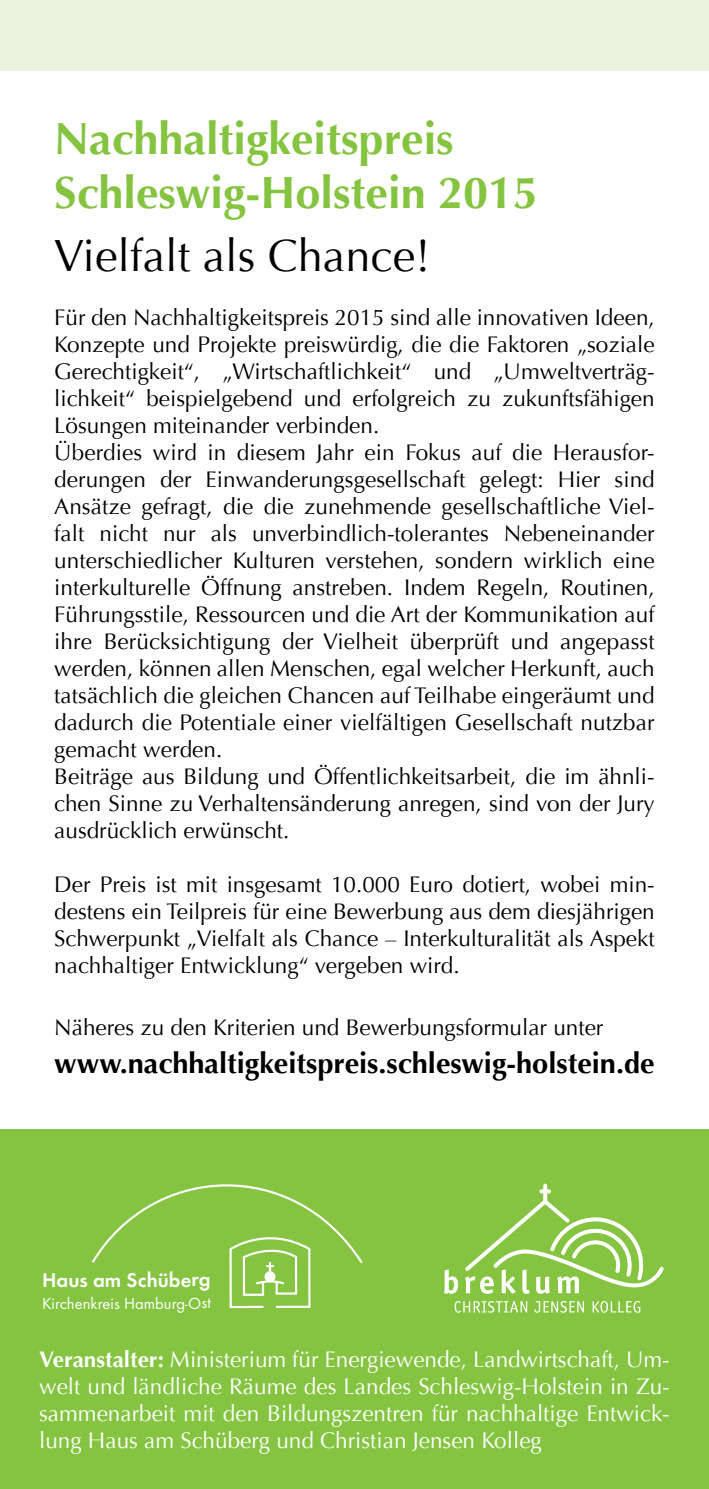
<style>
.page{position:relative;width:709px;height:1489px;background:#fff}
.page>*{position:absolute;margin:0;border:0;box-sizing:border-box;transform-origin:0 0}
.t1{font:700 45px "Optima";color:#85c441}
.t2{font:45px "Optima";color:#000}
.t3{font:700 29px "Optima";color:#000}
.t4{font:22.5px/27px "Optima";color:#000;text-align:justify}
.t5{font:22.5px/27px "Optima";color:#fff;text-align:justify}
.t6{font:600 20.75px "Futura T";letter-spacing:-.005em;color:#fff}
.t7{font:16.75px "Futura T";letter-spacing:-.005em;color:#fff}
.s1{font-weight:700}
</style>
<div class="page">
<div style="left:0;top:1129px;width:709px;height:359px;background:#85c441"></div>
<div style="left:0;top:0;width:709px;height:71px;background:#eaf3de"></div>
<svg style="left:92px;top:1184px;width:271px;height:124px"></svg>
<div style="left:264px;top:1270px;width:11px;height:11px;background:#fff;border-radius:50%"></div>
<svg style="left:454px;top:1301px;width:73px;height:11px"></svg>
<svg style="left:534px;top:1301px;width:50px;height:11px"></svg>
<svg style="left:592px;top:1301px;width:7px;height:11px"></svg>
<svg style="left:600px;top:1300px;width:8px;height:12px"></svg>
<svg style="left:610px;top:1301px;width:30px;height:11px"></svg>
<svg style="left:444px;top:1269px;width:14px;height:24px"></svg>
<svg style="left:465px;top:1183px;width:198px;height:110px"></svg>
<p class="t1" style="left:54px;top:113px;width:401px">Nachhaltigkeitspreis</p>
<p class="t1" style="left:54px;top:167px;width:485px">Schleswig-Holstein 2015</p>
<p class="t2" style="left:54px;top:229px;width:377px">Vielfalt als Chance!</p>
<p class="t4" style="left:54px;top:304px;width:602px">Für den Nachhaltigkeitspreis 2015 sind alle innovativen Ideen, Konzepte und Projekte preiswürdig, die die Faktoren „soziale Gerechtigkeit“, „Wirtschaftlichkeit“ und „Umweltverträg&shy;lichkeit“ beispielgebend und erfolgreich zu zukunftsfähigen Lösungen miteinander verbinden.</p>
<p class="t4" style="left:54px;top:439px;width:602px">Überdies wird in diesem Jahr ein Fokus auf die Herausfor&shy;derungen der Einwanderungsgesellschaft gelegt: Hier sind Ansätze gefragt, die die zunehmende gesellschaftliche Viel&shy;falt nicht nur als unverbindlich-tolerantes Nebeneinander unterschiedlicher Kulturen verstehen, sondern wirklich eine interkulturelle Öffnung anstreben. Indem Regeln, Routinen, Führungsstile, Ressourcen und die Art der Kommunikation auf ihre Berücksichtigung der Vielheit überprüft und angepasst werden, können allen Menschen, egal welcher Herkunft, auch tatsächlich die gleichen Chancen auf Teilhabe eingeräumt und dadurch die Potentiale einer vielfältigen Gesellschaft nutzbar gemacht werden.</p>
<p class="t4" style="left:54px;top:763px;width:602px">Beiträge aus Bildung und Öffentlichkeitsarbeit, die im ähnli&shy;chen Sinne zu Verhaltensänderung anregen, sind von der Jury ausdrücklich erwünscht.</p>
<p class="t4" style="left:54px;top:871px;width:602px">Der Preis ist mit insgesamt 10.000 Euro dotiert, wobei min&shy;destens ein Teilpreis für eine Bewerbung aus dem diesjährigen Schwerpunkt „Vielfalt als Chance – Interkulturalität als Aspekt nachhaltiger Entwicklung“ vergeben wird.</p>
<p class="t4" style="left:54px;top:1014px;width:550px">Näheres zu den Kriterien und Bewerbungsformular unter</p>
<p class="t3" style="left:54px;top:1046px;width:602px">www.nachhaltigkeitspreis.schleswig-holstein.de</p>
<p class="t6" style="left:42px;top:1267px;width:170px">Haus am Schüberg</p>
<p class="t7" style="left:42px;top:1293px;width:170px">Kirchenkreis Hamburg-Ost</p>
<p class="t5" style="left:39px;top:1345px;width:632px"><span class="s1">Veranstalter:</span> Ministerium für Energiewende, Landwirtschaft, Um&shy;welt und ländliche Räume des Landes Schleswig-Holstein in Zu&shy;sammenarbeit mit den Bildungszentren für nachhaltige Entwick&shy;lung Haus am Schüberg und Christian Jensen Kolleg</p>
</div>
